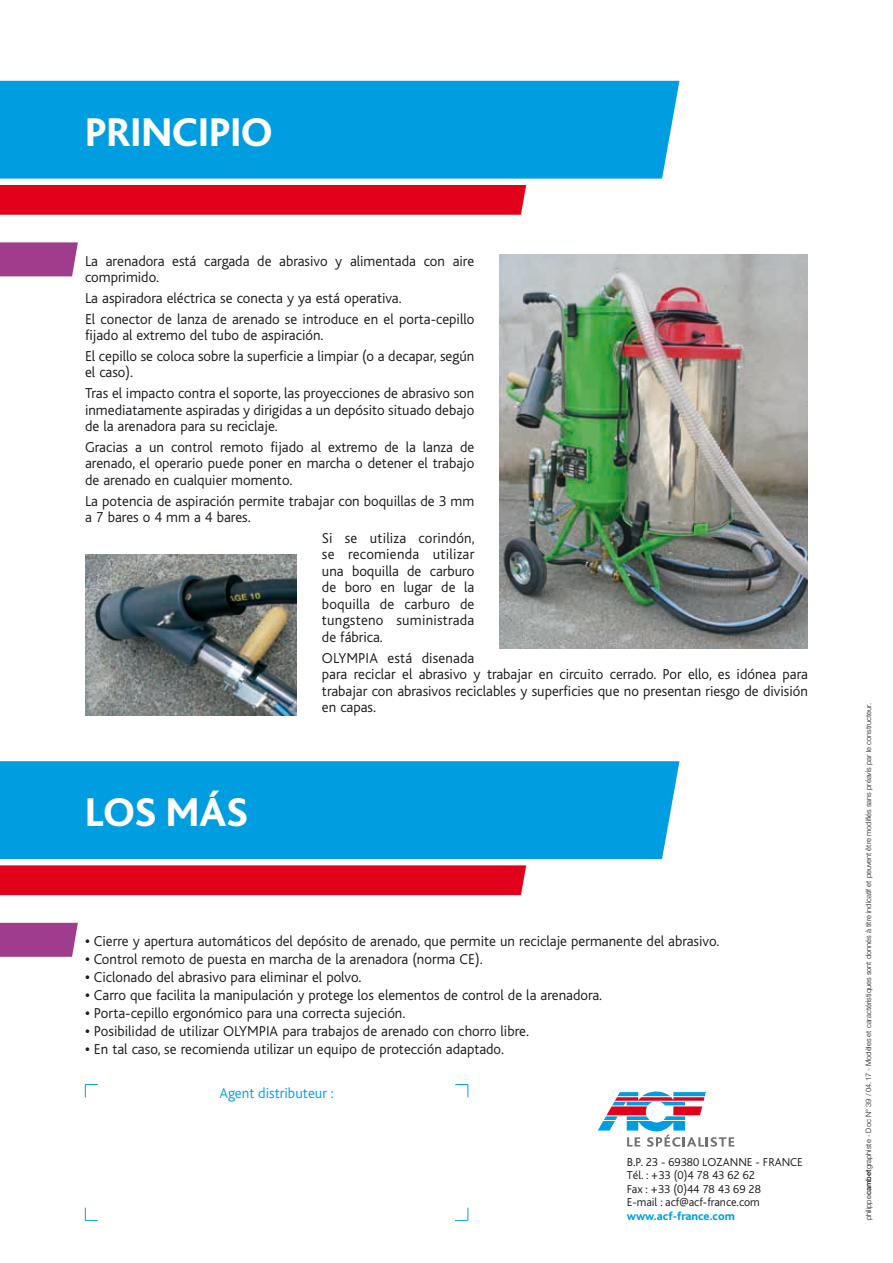
<style>
.page{position:relative;width:893px;height:1263px;background:#fff}
.page>*{position:absolute;margin:0;border:0;box-sizing:border-box;transform-origin:0 0}
.t1{font:800 42px "Bliss";color:#fff}
.t2{font:300 15px/16.5px "Bliss";color:#1a171c}
.t3{font:300 15px "Bliss";color:#009ee0}
.t4{font:300 12px/13.5px "Bliss";color:#1a171c}
.t5{font:800 12px "Bliss";color:#009ee0}
.t6{font:300 7.5px "Helvetica Neue";color:#1a171c}
.s1{font-weight:700}
.s2{font-weight:500}
</style>
<div class="page">
<svg style="left:0;top:242px;width:78px;height:34px;background:#a34691"></svg>
<svg style="left:0;top:923px;width:78px;height:34px;background:#a34591"></svg>
<div style="left:0;top:81px;width:679px;height:98px;background:#009ee0"></div>
<div style="left:0;top:761px;width:679px;height:98px;background:#009ee0"></div>
<div style="left:0;top:185px;width:526px;height:30px;background:#e2001a"></div>
<div style="left:0;top:865px;width:526px;height:30px;background:#e2001a"></div>
<svg style="left:597px;top:1091px;width:138px;height:56px"></svg>
<img style="left:500px;top:254px;width:308px;height:394px">
<img style="left:85px;top:554px;width:211px;height:162px">
<svg style="left:85px;top:1208px;width:13px;height:13px"></svg>
<svg style="left:455px;top:1208px;width:14px;height:13px"></svg>
<svg style="left:85px;top:1084px;width:13px;height:13px"></svg>
<svg style="left:455px;top:1084px;width:14px;height:13px"></svg>
<h1 class="t1" style="left:85px;top:110px;width:189px">PRINCIPIO</h1>
<p class="t2" style="left:85px;top:253px;width:391px">La arenadora está cargada de abrasivo y alimentada con aire comprimido.</p>
<p class="t2" style="left:85px;top:288px;width:391px;line-height:20.7px">La aspiradora eléctrica se conecta y ya está operativa.<br>El conector de lanza de arenado se introduce en el porta-cepillo</p>
<p class="t2" style="left:85px;top:325px;width:391px;line-height:20.7px">fijado al extremo del tubo de aspiración.<br>El cepillo se coloca sobre la superficie a limpiar (o a decapar, según</p>
<p class="t2" style="left:85px;top:362px;width:391px;line-height:20.7px">el caso).<br>Tras el impacto contra el soporte, las proyecciones de abrasivo son</p>
<p class="t2" style="left:85px;top:402px;width:391px">inmediatamente aspiradas y dirigidas a un depósito situado debajo de la arenadora para su reciclaje.</p>
<p class="t2" style="left:85px;top:439px;width:391px;text-align:justify">Gracias a un control remoto fijado al extremo de la lanza de arenado, el operario puede poner en marcha o detener el trabajo de arenado en cualquier momento.</p>
<p class="t2" style="left:85px;top:493px;width:391px">La potencia de aspiración permite trabajar con boquillas de 3 mm a 7 bares o 4 mm a 4 bares.</p>
<p class="t2" style="left:322px;top:530px;width:154px;text-align:justify">Si se utiliza corindón, se recomienda utilizar una boquilla de carburo de boro en lugar de la boquilla de carburo de tungsteno suministrada de fábrica.</p>
<p class="t2" style="left:322px;top:650px;width:487px">OLYMPIA está disenada<br>para reciclar el abrasivo y trabajar en circuito cerrado. Por ello, es idónea para trabajar con abrasivos reciclables y superficies que no presentan riesgo de división en capas.</p>
<h1 class="t1" style="left:85px;top:791px;width:164px">LOS MÁS</h1>
<p class="t2" style="left:85px;top:933px;width:636px"><span class="s1">•</span> Cierre y apertura automáticos del depósito de arenado, que permite un reciclaje permanente del abrasivo.</p>
<p class="t2" style="left:85px;top:951px;width:399px"><span class="s1">•</span> Control remoto de puesta en marcha de la arenadora (norma CE).</p>
<p class="t2" style="left:85px;top:969px;width:278px"><span class="s1">•</span> Ciclonado del abrasivo para eliminar el polvo.</p>
<p class="t2" style="left:85px;top:987px;width:519px"><span class="s1">•</span> Carro que facilita la manipulación y protege los elementos de control de la arenadora.</p>
<p class="t2" style="left:85px;top:1005px;width:322px"><span class="s1">•</span> Porta-cepillo ergonómico para una correcta sujeción.</p>
<p class="t2" style="left:85px;top:1023px;width:445px"><span class="s1">•</span> Posibilidad de utilizar OLYMPIA para trabajos de arenado con chorro libre.</p>
<p class="t2" style="left:85px;top:1041px;width:420px"><span class="s1">•</span> En tal caso, se recomienda utilizar un equipo de protección adaptado.</p>
<p class="t3" style="left:219px;top:1085px;width:116px">Agent distributeur :</p>
<p class="t4" style="left:627px;top:1155px;width:178px">B.P. 23 - 69380 LOZANNE - FRANCE<br>Tél. : +33 (0)4 78 43 62 62<br>Fax : +33 (0)44 78 43 69 28<br>E-mail : acf@acf-france.com</p>
<p class="t5" style="left:627px;top:1210px;width:110px">www.acf-france.com</p>
<p class="t6" style="left:864px;top:1220px;width:519px;rotate:-90deg">philippe<span class="s2">cambet</span>graphiste - Doc N° 39 / 04.17 - Modèles et caractéristiques sont donnés à titre indicatif et peuvent être modifiés sans préavis par le constructeur.</p>
</div>
